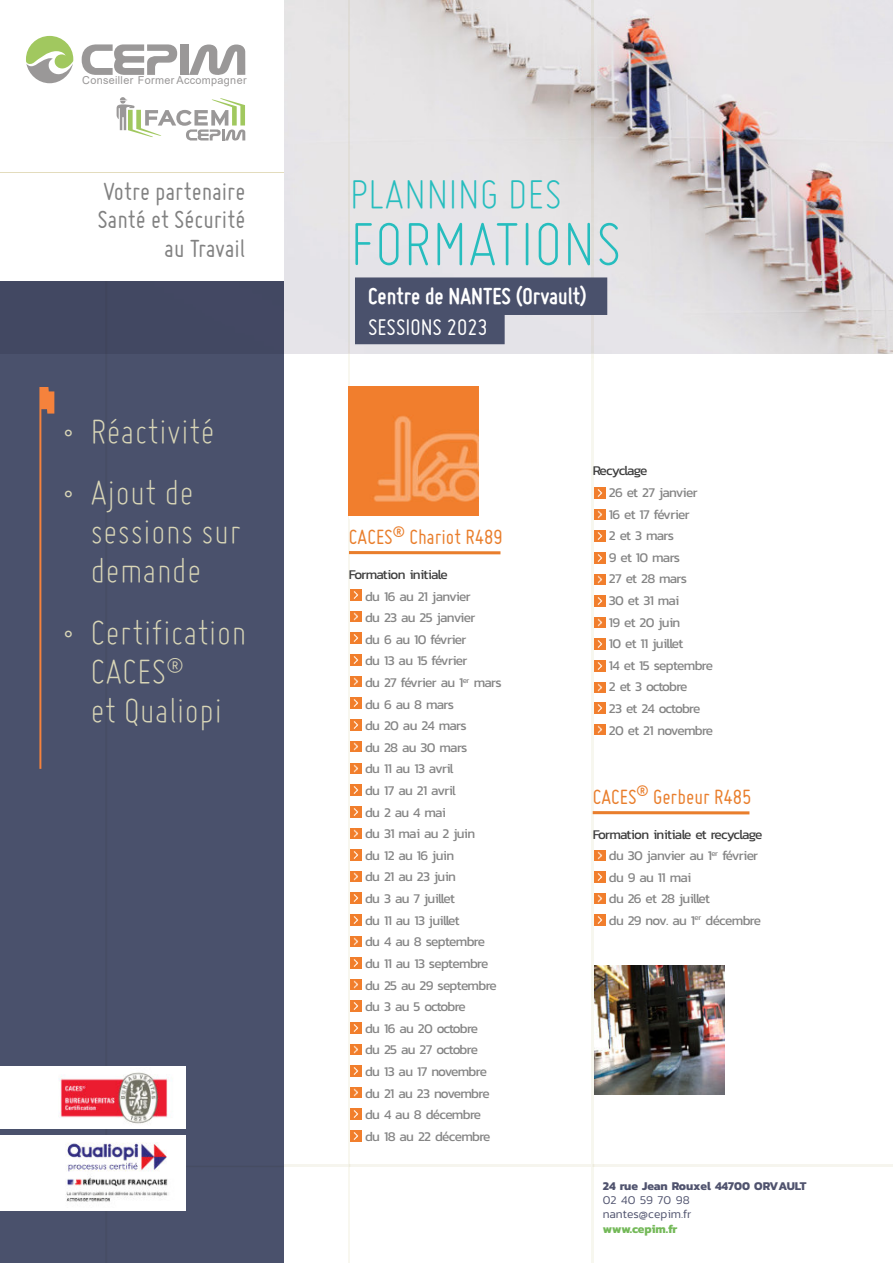
<style>
.page{position:relative;width:893px;height:1263px;background:#fff}
.page>*{position:absolute;margin:0;border:0;box-sizing:border-box;transform-origin:0 0}
.t1{font:300 68.85px "Miso";color:#26bdbe}
.t2{font:300 46.05px "Miso";color:#26bdbe}
.t3{font:300 39px/39px "Miso";color:#d9d6b7}
.t4{font:27px/28.3px "Miso";color:#818181;text-align:right}
.t5{font:700 24.75px "Miso";color:#fff}
.t6{font:24.75px "Miso";color:#fff}
.t7{font:22.5px "Miso";color:#e97e2c}
.t8{font:13.5px/21.6px "Kanit";letter-spacing:-.05em;color:#858585}
.t9{font:13.5px "Kanit";letter-spacing:-.05em;color:#3e3e3e}
.t10{font:13.5px "Kanit";letter-spacing:-.08em;color:#3e3e3e}
.t11{font:700 12px "Kanit";color:#50536e}
.t12{font:300 12px/14.1px "Kanit";color:#50536e}
.t13{font:700 12px "Kanit";color:#74b959}
.t14{font:10.95px "Arial";letter-spacing:.03em;color:#9a9898}
.s1{color:#3e3e3e}
</style>
<div class="page">
<img style="left:283px;top:0;width:610px;height:353px">
<img style="left:592px;top:0;width:2px;height:1263px">
<img style="left:348px;top:0;width:2px;height:1263px">
<img style="left:283px;top:1165px;width:610px;height:1px">
<img style="left:0;top:281px;width:283px;height:982px">
<div style="left:349px;top:387px;width:133px;height:131px;background:linear-gradient(to bottom,#fff,#fff)"></div>
<img style="left:349px;top:387px;width:129px;height:129px">
<svg style="left:351px;top:590px;width:10px;height:10px"></svg>
<svg style="left:351px;top:611px;width:10px;height:11px"></svg>
<svg style="left:351px;top:633px;width:10px;height:10px"></svg>
<svg style="left:351px;top:654px;width:10px;height:11px"></svg>
<svg style="left:351px;top:676px;width:10px;height:11px"></svg>
<svg style="left:351px;top:698px;width:10px;height:10px"></svg>
<svg style="left:351px;top:719px;width:10px;height:11px"></svg>
<svg style="left:351px;top:741px;width:10px;height:11px"></svg>
<svg style="left:351px;top:763px;width:10px;height:11px"></svg>
<svg style="left:351px;top:785px;width:10px;height:10px"></svg>
<svg style="left:351px;top:806px;width:10px;height:11px"></svg>
<svg style="left:351px;top:828px;width:10px;height:11px"></svg>
<svg style="left:351px;top:850px;width:10px;height:10px"></svg>
<svg style="left:351px;top:871px;width:10px;height:11px"></svg>
<svg style="left:351px;top:893px;width:10px;height:10px"></svg>
<svg style="left:351px;top:914px;width:10px;height:11px"></svg>
<svg style="left:351px;top:979px;width:10px;height:11px"></svg>
<svg style="left:351px;top:1001px;width:10px;height:10px"></svg>
<svg style="left:351px;top:1022px;width:10px;height:11px"></svg>
<svg style="left:351px;top:1044px;width:10px;height:11px"></svg>
<svg style="left:351px;top:1066px;width:10px;height:10px"></svg>
<svg style="left:351px;top:1087px;width:10px;height:11px"></svg>
<svg style="left:351px;top:1109px;width:10px;height:10px"></svg>
<svg style="left:351px;top:1130px;width:10px;height:11px"></svg>
<svg style="left:351px;top:936px;width:10px;height:11px"></svg>
<svg style="left:351px;top:958px;width:10px;height:10px"></svg>
<hr style="left:349px;top:551px;width:151px;height:3px;background:#e97e2c">
<div style="left:355px;top:277px;width:252px;height:38px;background:#4a516c"></div>
<div style="left:355px;top:307px;width:150px;height:37px;background:#4a516c"></div>
<hr style="left:0;top:173px;width:283px;height:1px;background:#e3dcbd">
<div style="left:180px;top:44px;width:8px;height:31px;background:#9a9898"></div>
<svg style="left:82px;top:44px;width:95px;height:31px"></svg>
<svg style="left:189px;top:45px;width:56px;height:30px"></svg>
<svg style="left:26px;top:36px;width:47px;height:47px"></svg>
<svg style="left:39px;top:387px;width:15px;height:382px"></svg>
<svg style="left:117px;top:97px;width:128px;height:44px"></svg>
<div style="left:0;top:1066px;width:186px;height:62px;background:#fff"></div>
<div style="left:0;top:1135px;width:186px;height:76px;background:#fff"></div>
<img style="left:58px;top:1072px;width:114px;height:52px">
<img style="left:65px;top:1142px;width:103px;height:60px">
<svg style="left:594px;top:488px;width:11px;height:10px"></svg>
<svg style="left:594px;top:509px;width:11px;height:11px"></svg>
<svg style="left:594px;top:531px;width:11px;height:10px"></svg>
<svg style="left:594px;top:552px;width:11px;height:11px"></svg>
<svg style="left:594px;top:574px;width:11px;height:11px"></svg>
<svg style="left:594px;top:596px;width:11px;height:10px"></svg>
<svg style="left:594px;top:617px;width:11px;height:11px"></svg>
<svg style="left:594px;top:639px;width:11px;height:10px"></svg>
<svg style="left:594px;top:660px;width:11px;height:11px"></svg>
<svg style="left:594px;top:682px;width:11px;height:11px"></svg>
<svg style="left:594px;top:703px;width:11px;height:10px"></svg>
<svg style="left:594px;top:724px;width:11px;height:11px"></svg>
<img style="left:595px;top:965px;width:129px;height:129px">
<svg style="left:594px;top:850px;width:11px;height:11px"></svg>
<svg style="left:594px;top:872px;width:11px;height:10px"></svg>
<svg style="left:594px;top:893px;width:11px;height:11px"></svg>
<svg style="left:594px;top:915px;width:11px;height:10px"></svg>
<hr style="left:593px;top:811px;width:156px;height:3px;background:#e97e2c">
<p class="t14" style="left:82px;top:76px;width:166px">Conseiller Former Accompagner</p>
<h3 class="t4" style="left:103px;top:180px;width:144px">Votre partenaire</h3>
<h2 class="t2" style="left:350px;top:179px;width:214px">PLANNING DES</h2>
<h3 class="t4" style="left:98px;top:208px;width:149px">Santé et Sécurité au Travail</h3>
<h1 class="t1" style="left:350px;top:221px;width:274px">FORMATIONS</h1>
<h3 class="t5" style="left:368px;top:288px;width:220px">Centre de NANTES (Orvault)</h3>
<h3 class="t3" style="left:63px;top:415px;width:153px">• Réactivité</h3>
<h3 class="t3" style="left:90px;top:477px;width:152px;text-indent:-27px">• Ajout de sessions sur demande</h3>
<h3 class="t3" style="left:90px;top:616px;width:158px;text-indent:-27px">• Certification<br>CACES<sup>®<br></sup>et Qualiopi</h3>
<h3 class="t6" style="left:368px;top:319px;width:121px">SESSIONS 2023</h3>
<h3 class="t7" style="left:349px;top:529px;width:155px">CACES<sup>®</sup> Chariot R489</h3>
<p class="t9" style="left:349px;top:569px;width:100px">Formation initiale</p>
<p class="t8" style="left:365px;top:586px;width:138px">du 16 au 21 janvier<br>du 23 au 25 janvier<br>du 6 au 10 février<br>du 13 au 15 février<br>du 27 février au 1<sup>er</sup> mars du 6 au 8 mars<br>du 20 au 24 mars<br>du 28 au 30 mars<br>du 11 au 13 avril<br>du 17 au 21 avril<br>du 2 au 4 mai<br>du 31 mai au 2 juin<br>du 12 au 16 juin<br>du 21 au 23 juin<br>du 3 au 7 juillet<br>du 11 au 13 juillet<br>du 4 au 8 septembre du 11 au 13 septembre du 25 au 29 septembre du 3 au 5 octobre<br>du 16 au 20 octobre<br>du 25 au 27 octobre<br>du 13 au 17 novembre du 21 au 23 novembre du 4 au 8 décembre<br>du 18 au 22 décembre</p>
<p class="t10" style="left:593px;top:465px;width:56px">Recyclage</p>
<p class="t8" style="left:609px;top:483px;width:106px">26 et 27 janvier<br>16 et 17 février<br>2 et 3 mars<br>9 et 10 mars<br>27 et 28 mars<br>30 et 31 mai<br>19 et 20 juin<br>10 et 11 juillet<br>14 et 15 septembre<br>2 et 3 octobre<br>23 et 24 octobre<br>20 et 21 novembre</p>
<h3 class="t7" style="left:593px;top:789px;width:160px">CACES<sup>®</sup> Gerbeur R485</h3>
<p class="t8" style="left:609px;top:824px;width:155px;text-indent:-16px"><span class="s1">Formation initiale et recyclage </span>du 30 janvier au 1<sup>er</sup> février du 9 au 11 mai<br>du 26 et 28 juillet<br>du 29 nov. au 1<sup>er</sup> décembre</p>
<p class="t11" style="left:603px;top:1181px;width:205px">24 rue Jean Rouxel 44700 ORVAULT</p>
<p class="t12" style="left:603px;top:1194px;width:90px">02 40 59 70 98 nantes@cepim.fr</p>
<p class="t13" style="left:603px;top:1223px;width:76px">www.cepim.fr</p>
</div>
